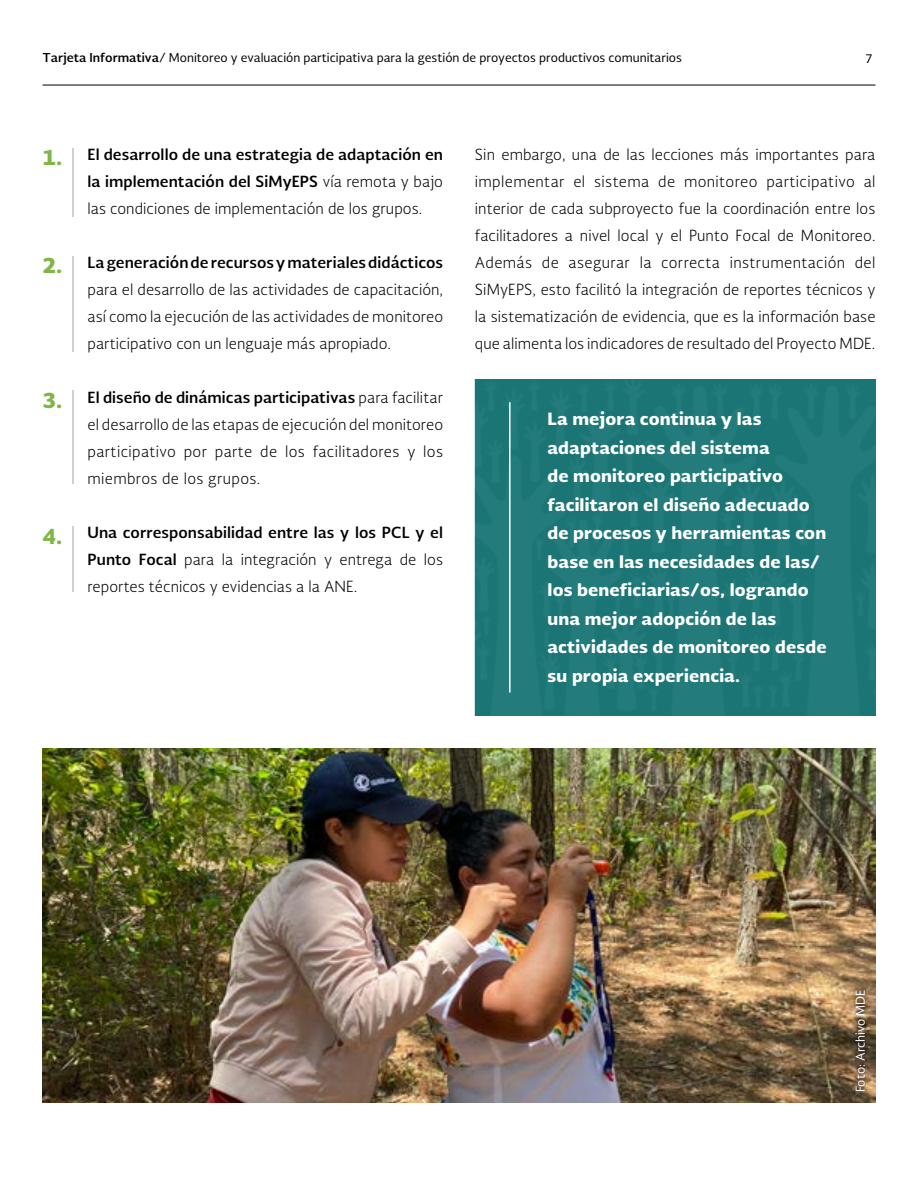
<style>
.page{position:relative;width:918px;height:1188px;background:#fff}
.page>*{position:absolute;margin:0;border:0;box-sizing:border-box;transform-origin:0 0}
.t1{font:900 21px "Soberana Sans";color:#80b547}
.t2{font:900 16.5px/28.5px "Soberana Sans";letter-spacing:.01em;color:#fff}
.t3{font:300 15px/27px "Soberana Sans";letter-spacing:.005em;color:#000;text-align:justify}
.t4{font:700 15px/27px "Soberana Sans";letter-spacing:.005em;color:#000;text-align:justify}
.t5{font:12px "Soberana Sans";color:#000}
.t6{font:12px "Soberana Sans";color:#fff}
.s1{font-weight:700}
.s2{font-weight:300}
</style>
<div class="page">
<hr style="left:43px;top:85px;width:832px;height:1px;background:#000">
<hr style="left:72px;top:148px;width:2px;height:69px;background:#d0d0d0">
<hr style="left:72px;top:256px;width:2px;height:95px;background:#d0d0d0">
<hr style="left:72px;top:390px;width:2px;height:94px;background:#d0d0d0">
<hr style="left:72px;top:527px;width:2px;height:65px;background:#d0d0d0">
<div style="left:475px;top:379px;width:400px;height:337px;background:#1f7877"></div>
<hr style="left:509px;top:402px;width:2px;height:290px;background:#fff">
<img style="left:43px;top:748px;width:832px;height:355px">
<div style="left:853px;top:987px;width:13px;height:105px;background:#000;opacity:.75"></div>
<p class="t5" style="left:43px;top:50px;width:641px"><span class="s1">Tarjeta Informativa</span>/ Monitoreo y evaluación participativa para la gestión de proyectos productivos comunitarios</p>
<p class="t5" style="left:865px;top:50px;width:9px">7</p>
<h1 class="t1" style="left:43px;top:142px;width:21px">1.</h1>
<h1 class="t1" style="left:43px;top:250px;width:21px">2.</h1>
<h1 class="t1" style="left:43px;top:385px;width:21px">3.</h1>
<h1 class="t1" style="left:43px;top:521px;width:21px">4.</h1>
<p class="t4" style="left:88px;top:141px;width:357px">El desarrollo de una estrategia de adaptación en la implementación del SiMyEPS <span class="s2">vía remota y bajo las condiciones de implementación de los grupos.</span></p>
<p class="t4" style="left:88px;top:249px;width:357px">La generación de recursos y materiales didácticos</p>
<p class="t3" style="left:88px;top:276px;width:357px">para el desarrollo de las actividades de capacitación, así como la ejecución de las actividades de monitoreo participativo con un lenguaje más apropiado.</p>
<p class="t3" style="left:88px;top:384px;width:357px"><span class="s1">El diseño de dinámicas participativas</span> para facilitar el desarrollo de las etapas de ejecución del monitoreo participativo por parte de los facilitadores y los miembros de los grupos.</p>
<p class="t3" style="left:88px;top:519px;width:357px"><span class="s1">Una corresponsabilidad entre las y los PCL y el Punto Focal</span> para la integración y entrega de los reportes técnicos y evidencias a la ANE.</p>
<p class="t3" style="left:475px;top:141px;width:402px">Sin embargo, una de las lecciones más importantes para implementar el sistema de monitoreo participativo al interior de cada subproyecto fue la coordinación entre los facilitadores a nivel local y el Punto Focal de Monitoreo.<br>Además de asegurar la correcta instrumentación del SiMyEPS, esto facilitó la integración de reportes técnicos y la sistematización de evidencia, que es la información base que alimenta los indicadores de resultado del Proyecto MDE.</p>
<p class="t2" style="left:548px;top:404px;width:281px">La mejora continua y las adaptaciones del sistema<br>de monitoreo participativo facilitaron el diseño adecuado de procesos y herramientas con base en las necesidades de las/ los beneficiarias/os, logrando una mejor adopción de las actividades de monitoreo desde su propia experiencia.</p>
<p class="t6" style="left:852px;top:1092px;width:104px;rotate:-90deg">Foto: Archivo MDE</p>
</div>
